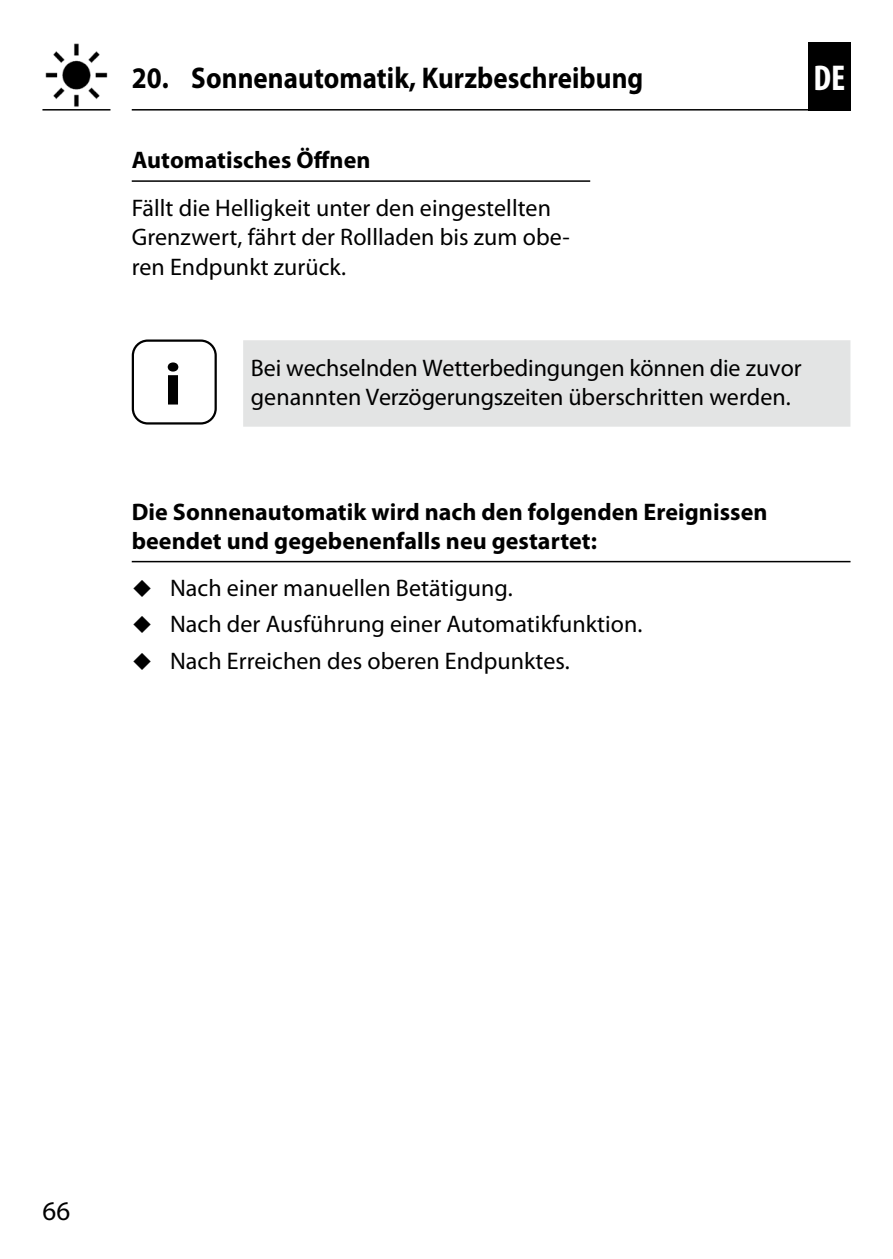
<style>
.page{position:relative;width:893px;height:1259px;background:#fff}
.page>*{position:absolute;margin:0;border:0;box-sizing:border-box;transform-origin:0 0}
.INFO-Icon{font:700 60px "Myriad Pro";color:#000;scale:1.1 1}
.t1{font:700 condensed 36px "Myriad Pro";color:#fff}
.Kapitel_ab_2_-_DE{font:700 30px "Myriad Pro";letter-spacing:.005em;color:#000;scale:.9 1}
.t2{font:27px "Myriad Pro";color:#000}
.Fließtext_-_DE{font:24px/29.4px "Myriad Pro";letter-spacing:.005em;color:#000}
.Untertitel_mit_Linie{font:700 24px/29.4px "Myriad Pro";letter-spacing:.005em;color:#000}
.Nützliche_Infos_2Zei{font:24px/29.4px "Myriad Pro";letter-spacing:-.005em;color:#000}
</style>
<div class="page">
<hr style="left:132px;top:109px;width:719px;height:2px;background:#000">
<hr style="left:42px;top:109px;width:68px;height:2px;background:#000">
<div style="left:808px;top:42px;width:42px;height:69px;background:#000"></div>
<hr style="left:132px;top:180px;width:458px;height:2px;background:#000">
<img style="left:45px;top:43px;width:63px;height:64px">
<div style="left:243px;top:340px;width:607px;height:87px;background:#e3e4e4"></div>
<div style="left:132px;top:339px;width:85px;height:85px;border:2px solid #000;border-radius:15px"></div>
<hr style="left:132px;top:561px;width:718px;height:1px;background:#000">
<p class="Kapitel_ab_2_-_DE" style="left:132px;top:61px;width:570px">20. Sonnenautomatik, Kurzbeschreibung</p>
<h2 class="t1" style="left:813px;top:58px;width:33px">DE</h2>
<p class="Untertitel_mit_Linie" style="left:132px;top:146px;width:240px">Automatisches Öffnen</p>
<p class="Fließtext_-_DE" style="left:132px;top:193px;width:440px">Fällt die Helligkeit unter den eingestellten<br>Grenzwert, fährt der Rollladen bis zum obe&shy;ren Endpunkt zurück.</p>
<p class="INFO-Icon" style="left:164px;top:351px;width:18px">i</p>
<p class="Nützliche_Infos_2Zei" style="left:251px;top:353px;width:552px">Bei wechselnden Wetterbedingungen können die zuvor genannten Verzögerungszeiten überschritten werden.</p>
<p class="Untertitel_mit_Linie" style="left:132px;top:497px;width:637px">Die Sonnenautomatik wird nach den folgenden Ereignissen beendet und gegebenenfalls neu gestartet:</p>
<p class="Fließtext_-_DE" style="left:170px;top:574px;width:344px">Nach einer manuellen Betätigung.</p>
<p class="Fließtext_-_DE" style="left:170px;top:610px;width:474px">Nach der Ausführung einer Automatikfunktion.</p>
<p class="Fließtext_-_DE" style="left:170px;top:646px;width:401px">Nach Erreichen des oberen Endpunktes.</p>
<p class="t2" style="left:43px;top:1196px;width:29px">66</p>
</div>
